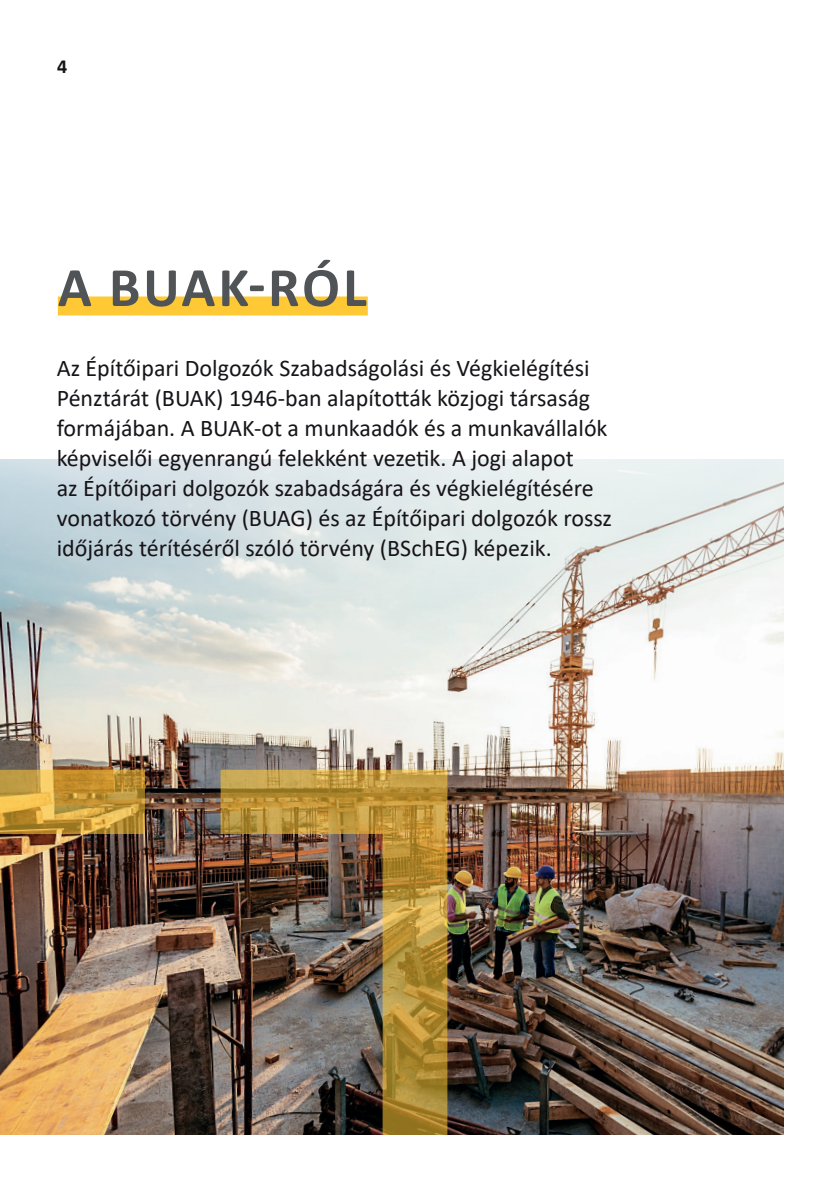
<style>
.page{position:relative;width:840px;height:1191px;background:#fff}
.page>*{position:absolute;margin:0;border:0;box-sizing:border-box;transform-origin:0 0}
.t1{font:700 56px "Calibri";letter-spacing:.05em;color:#505457}
.t2{font:24px/30px "Calibri";color:#171419}
.t3{font:700 20px "Calibri";color:#171419}
</style>
<div class="page">
<img style="left:0;top:459px;width:782px;height:675px">
<div style="left:58px;top:296px;width:309px;height:19px;background:#fec935"></div>
<img style="left:220px;top:769px;width:227px;height:365px">
<img style="left:0;top:769px;width:145px;height:365px">
<p class="t3" style="left:57px;top:52px;width:12px">4</p>
<h1 class="t1" style="left:58px;top:248px;width:310px">A BUAK-RÓL</h1>
<p class="t2" style="left:57px;top:352px;width:556px">Az Építőipari Dolgozók Szabadságolási és Végkielégítési Pénztárát (BUAK) 1946-ban alapították közjogi társaság formájában. A BUAK-ot a munkaadók és a munkavállalók képviselői egyenrangú felekként vezetik. A jogi alapot<br>az Építőipari dolgozók szabadságára és végkielégítésére vonatkozó törvény (BUAG) és az Építőipari dolgozók rossz időjárás térítéséről szóló törvény (BSchEG) képezik.</p>
</div>
